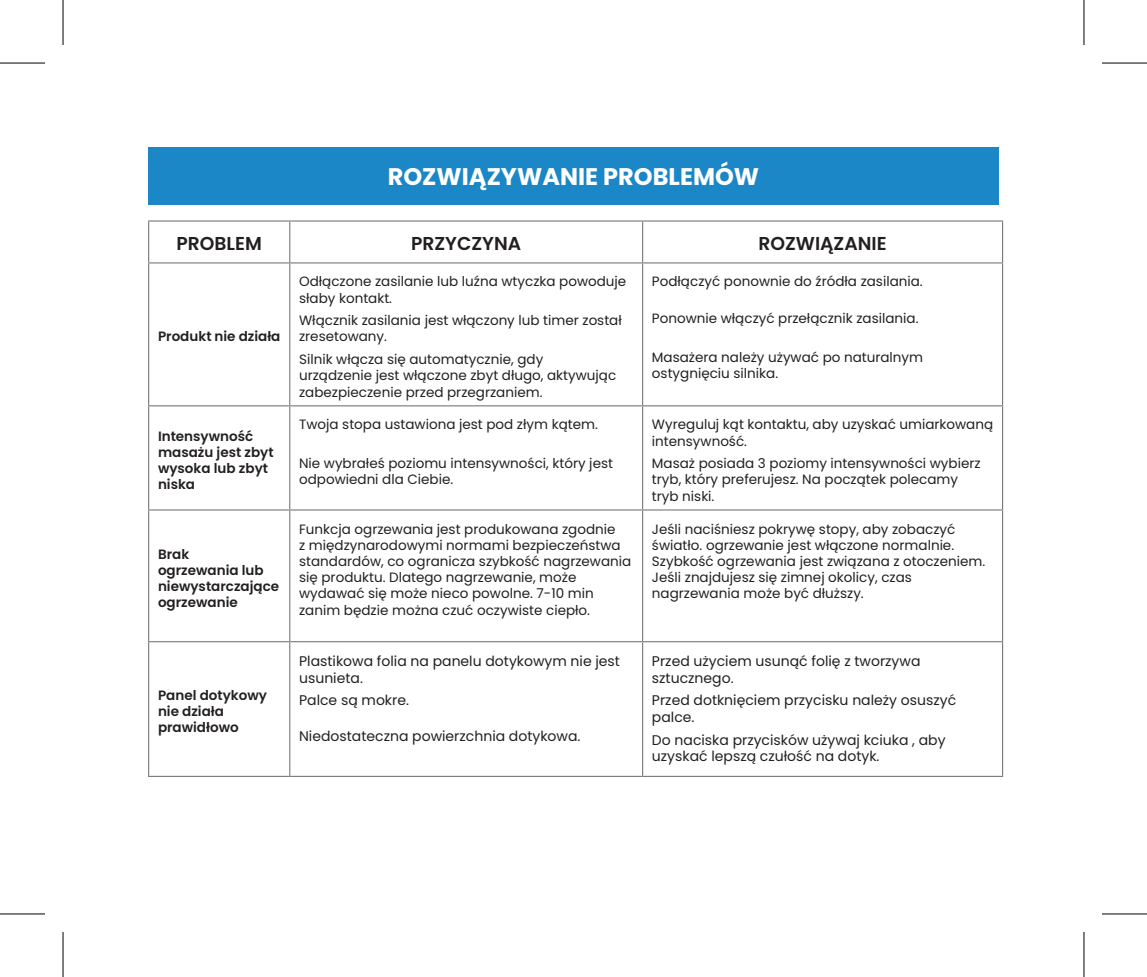
<style>
.page{position:relative;width:1147px;height:977px;background:#fff}
.page>*{position:absolute;margin:0;border:0;box-sizing:border-box;transform-origin:0 0}
.t1{font:700 24px "Poppins";color:#fff}
.Styl_akapitowy_1{font:600 18.6px "Poppins";color:#231f20}
.Styl_akapitowy_1-2{font:14.1px/16.8px "Poppins";color:#231f20}
.Styl_akapitowy_1-3{font:13.5px/16.2px "Poppins";color:#231f20}
.Styl_akapitowy_1-4{font:600 13.5px/16.2px "Poppins";color:#231f20}
</style>
<div class="page">
<hr style="left:148px;top:220px;width:142px;height:1px;background:#76797b">
<hr style="left:148px;top:221px;width:1px;height:41px;background:#76797b">
<hr style="left:148px;top:262px;width:142px;height:1px;background:#76797b">
<hr style="left:148px;top:263px;width:1px;height:142px;background:#76797b">
<hr style="left:148px;top:405px;width:142px;height:1px;background:#76797b">
<hr style="left:148px;top:406px;width:1px;height:103px;background:#76797b">
<hr style="left:290px;top:220px;width:352px;height:1px;background:#76797b">
<hr style="left:289px;top:221px;width:1px;height:41px;background:#76797b">
<hr style="left:642px;top:220px;width:361px;height:1px;background:#76797b">
<hr style="left:642px;top:221px;width:1px;height:41px;background:#76797b">
<hr style="left:1002px;top:221px;width:1px;height:41px;background:#76797b">
<hr style="left:290px;top:262px;width:352px;height:1px;background:#76797b">
<hr style="left:289px;top:263px;width:1px;height:142px;background:#76797b">
<hr style="left:642px;top:262px;width:361px;height:1px;background:#76797b">
<hr style="left:642px;top:263px;width:1px;height:142px;background:#76797b">
<hr style="left:1002px;top:263px;width:1px;height:142px;background:#76797b">
<hr style="left:290px;top:405px;width:352px;height:1px;background:#76797b">
<hr style="left:289px;top:406px;width:1px;height:103px;background:#76797b">
<hr style="left:642px;top:405px;width:361px;height:1px;background:#76797b">
<hr style="left:642px;top:406px;width:1px;height:103px;background:#76797b">
<hr style="left:1002px;top:406px;width:1px;height:103px;background:#76797b">
<hr style="left:148px;top:509px;width:142px;height:1px;background:#76797b">
<hr style="left:148px;top:510px;width:1px;height:131px;background:#76797b">
<hr style="left:290px;top:509px;width:352px;height:1px;background:#76797b">
<hr style="left:289px;top:510px;width:1px;height:131px;background:#76797b">
<hr style="left:642px;top:509px;width:361px;height:1px;background:#76797b">
<hr style="left:642px;top:510px;width:1px;height:131px;background:#76797b">
<hr style="left:1002px;top:510px;width:1px;height:131px;background:#76797b">
<hr style="left:148px;top:641px;width:142px;height:1px;background:#76797b">
<hr style="left:148px;top:642px;width:1px;height:133px;background:#76797b">
<hr style="left:290px;top:641px;width:352px;height:1px;background:#76797b">
<hr style="left:289px;top:642px;width:1px;height:133px;background:#76797b">
<hr style="left:642px;top:641px;width:361px;height:1px;background:#76797b">
<hr style="left:642px;top:642px;width:1px;height:133px;background:#76797b">
<hr style="left:1002px;top:642px;width:1px;height:133px;background:#76797b">
<hr style="left:148px;top:775px;width:142px;height:1px;background:#76797b">
<hr style="left:290px;top:775px;width:352px;height:1px;background:#76797b">
<hr style="left:642px;top:775px;width:361px;height:1px;background:#76797b">
<div style="left:148px;top:147px;width:850px;height:58px;background:#1b87c6"></div>
<hr style="left:0;top:62px;width:45px;height:2px;background:#000">
<hr style="left:1101px;top:62px;width:45px;height:2px;background:#000">
<hr style="left:0;top:913px;width:45px;height:1px;background:#000">
<hr style="left:1101px;top:913px;width:45px;height:1px;background:#000">
<hr style="left:62px;top:0;width:2px;height:45px;background:#000">
<hr style="left:62px;top:931px;width:2px;height:45px;background:#000">
<hr style="left:1083px;top:0;width:1px;height:45px;background:#000">
<hr style="left:1083px;top:931px;width:1px;height:45px;background:#000">
<p class="t1" style="left:388px;top:163px;width:373px">ROZWIĄZYWANIE PROBLEMÓW</p>
<p class="Styl_akapitowy_1" style="left:176px;top:233px;width:87px">PROBLEM</p>
<p class="Styl_akapitowy_1" style="left:411px;top:233px;width:111px">PRZYCZYNA</p>
<p class="Styl_akapitowy_1" style="left:758px;top:233px;width:130px">ROZWIĄZANIE</p>
<p class="Styl_akapitowy_1-4" style="left:158px;top:329px;width:124px">Produkt nie działa</p>
<p class="Styl_akapitowy_1-4" style="left:158px;top:428px;width:117px">Intensywność masażu jest zbyt wysoka lub zbyt niska</p>
<p class="Styl_akapitowy_1-4" style="left:158px;top:546px;width:123px">Brak<br>ogrzewania lub niewystarczające ogrzewanie</p>
<p class="Styl_akapitowy_1-4" style="left:158px;top:687px;width:110px">Panel dotykowy nie działa prawidłowo</p>
<p class="Styl_akapitowy_1-3" style="left:299px;top:274px;width:329px">Odłączone zasilanie lub luźna wtyczka powoduje słaby kontakt.</p>
<p class="Styl_akapitowy_1-3" style="left:299px;top:312px;width:324px">Włącznik zasilania jest włączony lub timer został zresetowany.</p>
<p class="Styl_akapitowy_1-3" style="left:299px;top:351px;width:318px">Silnik włącza się automatycznie, gdy urządzenie jest włączone zbyt długo, aktywując zabezpieczenie przed przegrzaniem.</p>
<p class="Styl_akapitowy_1-3" style="left:299px;top:416px;width:300px">Twoja stopa ustawiona jest pod złym kątem.</p>
<p class="Styl_akapitowy_1-3" style="left:299px;top:455px;width:315px">Nie wybrałeś poziomu intensywności, który jest odpowiedni dla Ciebie.</p>
<p class="Styl_akapitowy_1-3" style="left:652px;top:274px;width:272px">Podłączyć ponownie do źródła zasilania.</p>
<p class="Styl_akapitowy_1-3" style="left:652px;top:310px;width:268px">Ponownie włączyć przełącznik zasilania.</p>
<p class="Styl_akapitowy_1-3" style="left:652px;top:349px;width:273px">Masażera należy używać po naturalnym ostygnięciu silnika.</p>
<p class="Styl_akapitowy_1-3" style="left:652px;top:416px;width:343px">Wyreguluj kąt kontaktu, aby uzyskać umiarkowaną intensywność.</p>
<p class="Styl_akapitowy_1-3" style="left:652px;top:455px;width:330px">Masaż posiada 3 poziomy intensywności wybierz tryb, który preferujesz. Na początek polecamy tryb niski.</p>
<p class="Styl_akapitowy_1-3" style="left:299px;top:520px;width:334px">Funkcja ogrzewania jest produkowana zgodnie<br>z międzynarodowymi normami bezpieczeństwa standardów, co ogranicza szybkość nagrzewania się produktu. Dlatego nagrzewanie, może wydawać się może nieco powolne. 7-10 min zanim będzie można czuć oczywiste ciepło.</p>
<p class="Styl_akapitowy_1-3" style="left:652px;top:520px;width:335px">Jeśli naciśniesz pokrywę stopy, aby zobaczyć światło. ogrzewanie jest włączone normalnie.<br>Szybkość ogrzewania jest związana z otoczeniem.<br>Jeśli znajdujesz się zimnej okolicy, czas nagrzewania może być dłuższy.</p>
<p class="Styl_akapitowy_1-2" style="left:299px;top:652px;width:322px">Plastikowa folia na panelu dotykowym nie jest usunieta.</p>
<p class="Styl_akapitowy_1-2" style="left:299px;top:691px;width:111px">Palce są mokre.</p>
<p class="Styl_akapitowy_1-2" style="left:299px;top:727px;width:283px">Niedostateczna powierzchnia dotykowa.</p>
<p class="Styl_akapitowy_1-2" style="left:652px;top:652px;width:270px">Przed użyciem usunąć folię z tworzywa sztucznego.</p>
<p class="Styl_akapitowy_1-2" style="left:652px;top:691px;width:306px">Przed dotknięciem przycisku należy osuszyć palce.</p>
<p class="Styl_akapitowy_1-2" style="left:652px;top:731px;width:295px">Do naciska przycisków używaj kciuka , aby uzyskać lepszą czułość na dotyk.</p>
</div>
